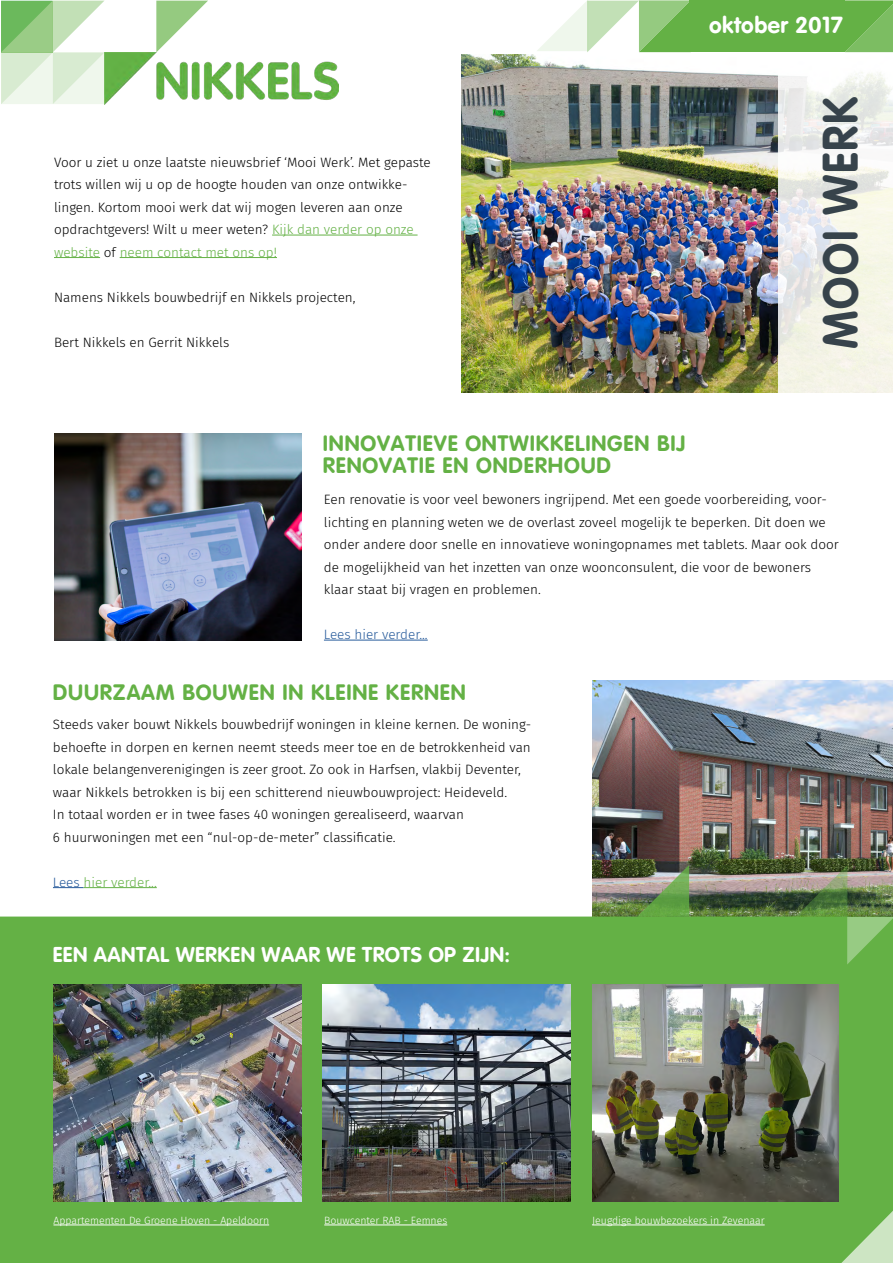
<style>
.page{position:relative;width:893px;height:1263px;background:#fff}
.page>*{position:absolute;margin:0;border:0;box-sizing:border-box;transform-origin:0 0}
.t1{font:48.75px "VAG Rounded Bold";letter-spacing:.04em;color:#37434b;scale:.91 1}
.t2{font:22.65px "VAG Rounded Bold";letter-spacing:.02em;color:#fff}
.t3{font:21.75px/22.6px "VAG Rounded Bold";letter-spacing:.04em;color:#64b145}
.t4{font:21px "VAG Rounded Bold";letter-spacing:.02em;color:#fff}
.t5{font:300 13.5px/22.5px "Fira Sans";color:#000}
.t6{font:300 13.5px "Fira Sans";color:#275b9b}
.t7{font:300 13.5px "Fira Sans";color:#64b145}
.t8{font:300 10.5px "Fira Sans";color:#fff}
.s1{color:#64b145}
.s2{color:#275b9b}
</style>
<div class="page">
<img style="left:461px;top:54px;width:317px;height:338px">
<img style="left:461px;top:95px;width:317px;height:81px">
<img style="left:592px;top:681px;width:301px;height:235px">
<svg style="left:778px;top:52px;width:115px;height:341px;fill:#f4f4e8"></svg>
<img style="left:637px;top:865px;width:104px;height:51px">
<img style="left:795px;top:865px;width:98px;height:51px">
<svg style="left:845px;top:0;width:48px;height:52px;background:#70b754"></svg>
<div style="left:690px;top:0;width:155px;height:52px;background:#64b145"></div>
<svg style="left:537px;top:0;width:153px;height:52px"></svg>
<img style="left:312px;top:61px;width:26px;height:39px">
<svg style="left:1px;top:1px;width:311px;height:104px"></svg>
<div style="left:0;top:916px;width:893px;height:347px;background:#64b145"></div>
<svg style="left:841px;top:1211px;width:52px;height:52px;background:#98ca83"></svg>
<hr style="left:272px;top:235px;width:146px;height:1px;background:#64b145">
<hr style="left:54px;top:257px;width:46px;height:1px;background:#64b145">
<hr style="left:120px;top:257px;width:157px;height:1px;background:#64b145">
<hr style="left:324px;top:640px;width:104px;height:1px;background:#275b9b">
<hr style="left:53px;top:887px;width:31px;height:1px;background:#275b9b">
<hr style="left:84px;top:887px;width:73px;height:1px;background:#64b145">
<img style="left:54px;top:434px;width:247px;height:207px">
<img style="left:53px;top:984px;width:248px;height:217px">
<img style="left:322px;top:984px;width:248px;height:217px">
<img style="left:592px;top:984px;width:246px;height:217px">
<hr style="left:53px;top:1225px;width:216px;height:1px;background:#fff">
<hr style="left:324px;top:1225px;width:123px;height:1px;background:#fff">
<hr style="left:592px;top:1225px;width:173px;height:1px;background:#fff">
<p class="t5" style="left:54px;top:150px;width:378px">Voor u ziet u onze laatste nieuwsbrief ‘Mooi Werk’. Met gepaste trots willen wij u op de hoogte houden van onze ontwikke&shy;lingen. Kortom mooi werk dat wij mogen leveren aan onze opdrachtgevers! Wilt u meer weten? <span class="s1">Kijk dan verder op onze website</span> of <span class="s1">neem contact met ons op!</span></p>
<p class="t5" style="left:54px;top:285px;width:303px">Namens Nikkels bouwbedrijf en Nikkels projecten,</p>
<p class="t5" style="left:54px;top:330px;width:177px">Bert Nikkels en Gerrit Nikkels</p>
<h2 class="t2" style="left:709px;top:12px;width:135px">oktober 2017</h2>
<h1 class="t1" style="left:812px;top:349px;width:278px;rotate:-90deg">MOOI WERK</h1>
<h3 class="t3" style="left:323px;top:431px;width:364px">INNOVATIEVE ONTWIKKELINGEN BIJ<br>RENOVATIE EN ONDERHOUD</h3>
<p class="t5" style="left:324px;top:488px;width:517px">Een renovatie is voor veel bewoners ingrijpend. Met een goede voorbereiding, voor&shy;lichting en planning weten we de overlast zoveel mogelijk te beperken. Dit doen we onder andere door snelle en innovatieve woningopnames met tablets. Maar ook door de mogelijkheid van het inzetten van onze woonconsulent, die voor de bewoners klaar staat bij vragen en problemen.</p>
<p class="t6" style="left:324px;top:625px;width:105px">Lees hier verder...</p>
<h3 class="t3" style="left:53px;top:681px;width:414px">DUURZAAM BOUWEN IN KLEINE KERNEN</h3>
<p class="t5" style="left:53px;top:713px;width:480px">Steeds vaker bouwt Nikkels bouwbedrijf woningen in kleine kernen. De woning&shy;behoefte in dorpen en kernen neemt steeds meer toe en de betrokkenheid van lokale belangenverenigingen is zeer groot. Zo ook in Harfsen, vlakbij Deventer, waar Nikkels betrokken is bij een schitterend nieuwbouwproject: Heideveld.<br>In totaal worden er in twee fases 40 woningen gerealiseerd, waarvan<br>6 huurwoningen met een “nul-op-de-meter” classificatie.</p>
<p class="t7" style="left:53px;top:872px;width:105px"><span class="s2">Lees</span> hier verder...</p>
<h3 class="t4" style="left:53px;top:942px;width:459px">EEN AANTAL WERKEN WAAR WE TROTS OP ZIJN:</h3>
<p class="t8" style="left:53px;top:1213px;width:217px">Appartementen De Groene Hoven - Apeldoorn</p>
<p class="t8" style="left:324px;top:1213px;width:124px">Bouwcenter RAB - Eemnes</p>
<p class="t8" style="left:592px;top:1213px;width:174px">Jeugdige bouwbezoekers in Zevenaar</p>
</div>
